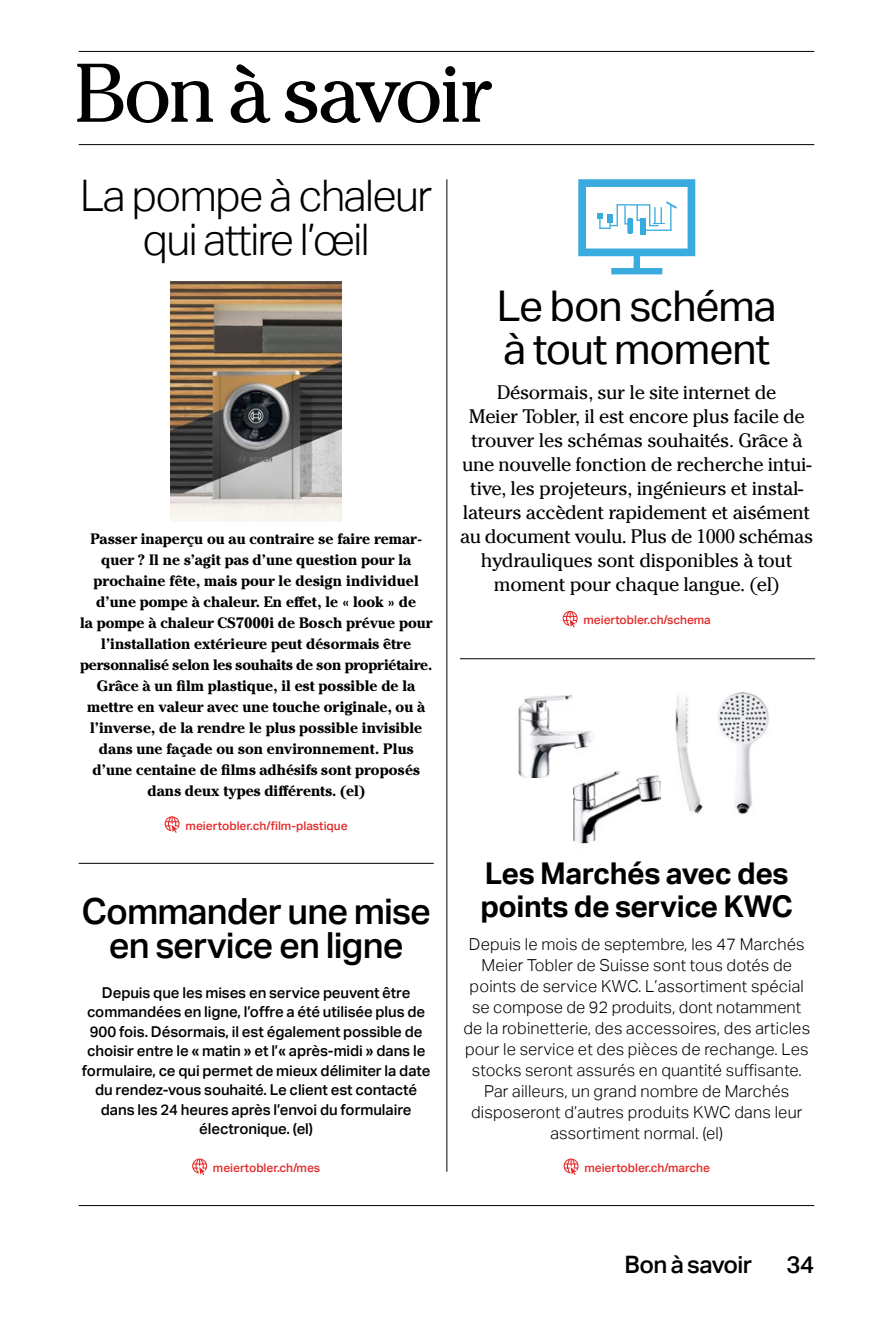
<style>
.page{position:relative;width:893px;height:1319px;background:#fff}
.page>*{position:absolute;margin:0;border:0;box-sizing:border-box;transform-origin:0 0}
._0_Titel{font:82.5px "Cheltenham Pro";letter-spacing:-.04em;color:#000}
._00_Gut_zu_wissen_Ti{font:300 43.5px/43.5px "Aktiv Grotesk";letter-spacing:-.035em;color:#000;text-align:center}
._00_Gut_zu_wissen_Ti-2{font:42.3px/42.3px "Aktiv Grotesk";letter-spacing:-.025em;color:#000}
._00_Gut_zu_wissen_Ti-3{font:500 36px/34.5px "Aktiv Grotesk";letter-spacing:-.025em;color:#000;text-align:center}
._00_Gut_zu_wissen_Ti-4{font:700 30px/33px "Aktiv Grotesk";letter-spacing:-.015em;color:#000}
.t1{font:500 24px "Aktiv Grotesk";letter-spacing:-.025em;color:#000}
._00_Gut_zu_wissen_Te{font:19.5px/24px "Cheltenham Pro";letter-spacing:-.015em;color:#000;text-align:center}
._0_url{font:300 16.5px/21px "Aktiv Grotesk";letter-spacing:.01em;color:#000;text-align:center}
._000_Letzte_Seite_Le{font:700 15px/21px "Cheltenham Pro";color:#000;text-align:center}
._00_Gut_zu_wissen_Te-2{font:500 15px/19.5px "Aktiv Grotesk";letter-spacing:-.005em;color:#000;text-align:center}
._0_url-2{font:500 12px "Aktiv Grotesk";letter-spacing:-.005em;color:#e42b2b}
._000_Imprerssum_Tite{font:500 12px "Aktiv Grotesk";letter-spacing:-.005em;color:#e42b2b}
</style>
<div class="page">
<hr style="left:79px;top:144px;width:735px;height:1px;background:#000">
<hr style="left:79px;top:1204px;width:735px;height:1px;background:#000">
<hr style="left:79px;top:51px;width:735px;height:1px;background:#000">
<svg style="left:578px;top:179px;width:117px;height:95px"></svg>
<div style="left:640px;top:218px;width:6px;height:16px;background:#3aabdf"></div>
<hr style="left:446px;top:179px;width:1px;height:992px;background:#000">
<hr style="left:460px;top:658px;width:355px;height:1px;background:#000">
<svg style="left:192px;top:1158px;width:15px;height:16px"></svg>
<svg style="left:563px;top:611px;width:15px;height:16px"></svg>
<img style="left:171px;top:281px;width:171px;height:240px">
<svg style="left:165px;top:816px;width:15px;height:16px"></svg>
<hr style="left:79px;top:862px;width:355px;height:1px;background:#000">
<img style="left:675px;top:692px;width:94px;height:123px">
<img style="left:573px;top:771px;width:88px;height:73px">
<img style="left:518px;top:695px;width:78px;height:81px">
<svg style="left:564px;top:1158px;width:15px;height:16px"></svg>
<p class="_0_Titel" style="left:74px;top:41px;width:421px">Bon à savoir</p>
<p class="_00_Gut_zu_wissen_Ti" style="left:80px;top:174px;width:354px">La pompe à chaleur qui attire l’œil</p>
<p class="_000_Letzte_Seite_Le" style="left:80px;top:528px;width:354px">Passer inaperçu ou au contraire se faire remar&shy;quer ? Il ne s’agit pas d’une question pour la prochaine fête, mais pour le design individuel d’une pompe à chaleur. En effet, le « look » de<br>la pompe à chaleur CS7000i de Bosch prévue pour l’installation extérieure peut désormais être personnalisé selon les souhaits de son propriétaire.<br>Grâce à un film plastique, il est possible de la mettre en valeur avec une touche originale, ou à l’inverse, de la rendre le plus possible invisible dans une façade ou son environnement. Plus d’une centaine de films adhésifs sont proposés dans deux types différents. (el)</p>
<p class="_0_url-2" style="left:186px;top:818px;width:164px">meiertobler.ch/film-plastique</p>
<p class="_00_Gut_zu_wissen_Ti-3" style="left:81px;top:893px;width:351px">Commander une mise en service en ligne</p>
<p class="_00_Gut_zu_wissen_Te-2" style="left:82px;top:982px;width:350px">Depuis que les mises en service peuvent être commandées en ligne, l’offre a été utilisée plus de 900 fois. Désormais, il est également possible de choisir entre le « matin » et l’« après-midi » dans le formulaire, ce qui permet de mieux délimiter la date du rendez-vous souhaité. Le client est contacté dans les 24 heures après l’envoi du formulaire électronique. (el)</p>
<p class="_0_url-2" style="left:213px;top:1160px;width:109px">meiertobler.ch/mes</p>
<p class="_00_Gut_zu_wissen_Ti-2" style="left:497px;top:286px;width:281px">Le bon schéma à tout moment</p>
<p class="_00_Gut_zu_wissen_Te" style="left:460px;top:380px;width:355px">Désormais, sur le site internet de<br>Meier Tobler, il est encore plus facile de trouver les schémas souhaités. Grâce à une nouvelle fonction de recherche intui&shy;tive, les projeteurs, ingénieurs et instal&shy;lateurs accèdent rapidement et aisément au document voulu. Plus de 1000 schémas hydrauliques sont disponibles à tout moment pour chaque langue. (el)</p>
<p class="_0_url-2" style="left:583px;top:613px;width:129px">meiertobler.ch/schema</p>
<p class="_00_Gut_zu_wissen_Ti-4" style="left:481px;top:857px;width:314px">Les Marchés avec des points de service KWC</p>
<p class="_0_url" style="left:463px;top:933px;width:348px">Depuis le mois de septembre, les 47 Marchés Meier Tobler de Suisse sont tous dotés de points de service KWC. L’assortiment spécial se compose de 92 produits, dont notamment de la robinetterie, des accessoires, des articles pour le service et des pièces de rechange. Les stocks seront assurés en quantité suffisante.<br>Par ailleurs, un grand nombre de Marchés disposeront d’autres produits KWC dans leur assortiment normal. (el)</p>
<p class="_000_Imprerssum_Tite" style="left:584px;top:1160px;width:127px">meiertobler.ch/marche</p>
<p class="t1" style="left:625px;top:1249px;width:129px">Bon à savoir</p>
<p class="t1" style="left:786px;top:1249px;width:29px">34</p>
</div>
